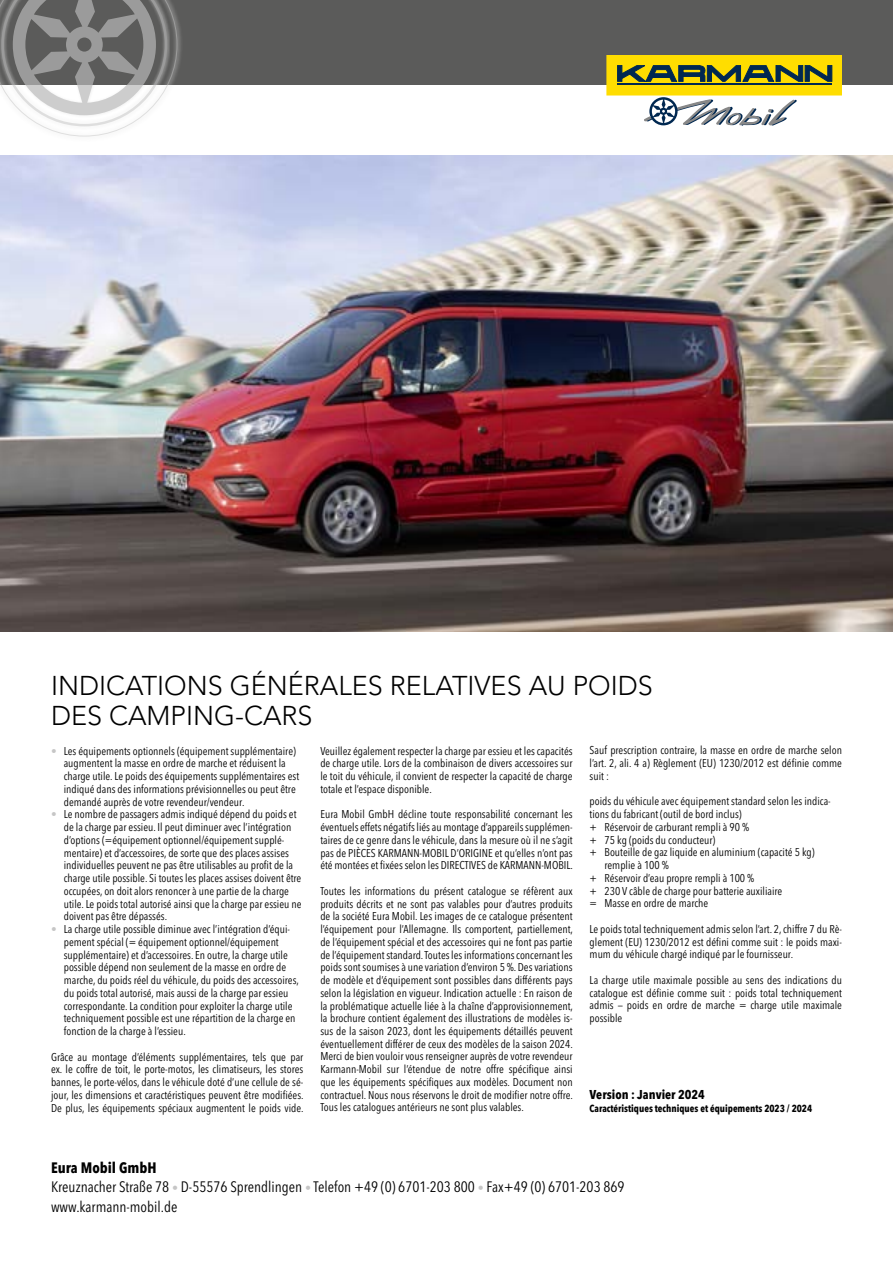
<style>
.page{position:relative;width:893px;height:1263px;background:#fff}
.page>*{position:absolute;margin:0;border:0;box-sizing:border-box;transform-origin:0 0}
.t1{font:300 27px/30px "Avenir LT Std";color:#000}
.t2{font:condensed 15px/19.5px "Avenir Next LT Pro";color:#000}
.t3{font:700 condensed 12.75px "Avenir Next LT Pro";color:#000}
.t4{font:condensed 11.25px/12.8px "Avenir Next LT Pro";color:#000;text-align:justify}
.t5{font:700 condensed 10.2px "Avenir Next LT Pro";color:#000;scale:.96 1}
.s1{color:#c6c6c6}
.s2{font-weight:700}
.s3{font-size:12px;color:#c6c6c6}
</style>
<div class="page">
<div style="left:0;top:0;width:893px;height:85px;background:#5b5b5a"></div>
<div style="left:0;top:0;width:183px;height:85px;background:#fff;opacity:.75"></div>
<svg style="left:0;top:0;width:178px;height:137px"></svg>
<img style="left:0;top:156px;width:893px;height:476px">
<div style="left:607px;top:55px;width:235px;height:40px;background:#fd0"></div>
<svg style="left:617px;top:65px;width:215px;height:17px"></svg>
<hr style="left:618px;top:84px;width:214px;height:1px;background:#002851">
<svg style="left:644px;top:97px;width:153px;height:29px"></svg>
<h1 class="t1" style="left:51px;top:671px;width:603px">INDICATIONS GÉNÉRALES RELATIVES AU POIDS<br>DES CAMPING-CARS</h1>
<p class="t4" style="left:64px;top:744px;width:237px;text-align:left;text-indent:-13px"><span class="s1">•</span> Les équipements optionnels (équipement supplémentaire) augmentent la masse en ordre de marche et réduisent la charge utile. Le poids des équipements supplémentaires est indiqué dans des informations prévisionnelles ou peut être demandé auprès de votre revendeur/vendeur.</p>
<p class="t4" style="left:64px;top:808px;width:239px;text-align:left;text-indent:-13px"><span class="s1">•</span> Le nombre de passagers admis indiqué dépend du poids et de la charge par essieu. Il peut diminuer avec l’intégration d’options (=équipement optionnel/équipement supplé&shy;mentaire) et d’accessoires, de sorte que des places assises individuelles peuvent ne pas être utilisables au profit de la charge utile possible. Si toutes les places assises doivent être occupées, on doit alors renoncer à une partie de la charge utile. Le poids total autorisé ainsi que la charge par essieu ne doivent pas être dépassés.</p>
<p class="t4" style="left:64px;top:923px;width:237px;text-align:left;text-indent:-13px"><span class="s1">•</span> La charge utile possible diminue avec l’intégration d’équi&shy;pement spécial (= équipement optionnel/équipement supplémentaire) et d’accessoires. En outre, la charge utile possible dépend non seulement de la masse en ordre de marche, du poids réel du véhicule, du poids des accessoires, du poids total autorisé, mais aussi de la charge par essieu correspondante. La condition pour exploiter la charge utile techniquement possible est une répartition de la charge en fonction de la charge à l’essieu.</p>
<p class="t4" style="left:51px;top:1050px;width:254px">Grâce au montage d’éléments supplémentaires, tels que par ex. le coffre de toit, le porte-motos, les climatiseurs, les stores bannes, le porte-vélos, dans le véhicule doté d’une cellule de sé&shy;jour, les dimensions et caractéristiques peuvent être modifiées.<br>De plus, les équipements spéciaux augmentent le poids vide.</p>
<p class="t4" style="left:320px;top:744px;width:254px">Veuillez également respecter la charge par essieu et les capacités de charge utile. Lors de la combinaison de divers accessoires sur le toit du véhicule, il convient de respecter la capacité de charge totale et l’espace disponible.</p>
<p class="t4" style="left:320px;top:808px;width:254px">Eura Mobil GmbH décline toute responsabilité concernant les éventuels effets négatifs liés au montage d’appareils supplémen&shy;taires de ce genre dans le véhicule, dans la mesure où il ne s’agit pas de PIÈCES KARMANN-MOBIL D’ORIGINE et qu’elles n’ont pas été montées et fixées selon les DIRECTIVES de KARMANN-MOBIL.</p>
<p class="t4" style="left:320px;top:884px;width:254px">Toutes les informations du présent catalogue se réfèrent aux produits décrits et ne sont pas valables pour d’autres produits de la société Eura Mobil. Les images de ce catalogue présentent l’équipement pour l’Allemagne. Ils comportent, partiellement, de l’équipement spécial et des accessoires qui ne font pas partie de l’équipement standard. Toutes les informations concernant les poids sont soumises à une variation d’environ 5 %. Des variations de modèle et d’équipement sont possibles dans différents pays selon la législation en vigueur. Indication actuelle : En raison de la problématique actuelle liée à la chaîne d’approvisionnement, la brochure contient également des illustrations de modèles is&shy;sus de la saison 2023, dont les équipements détaillés peuvent éventuellement différer de ceux des modèles de la saison 2024.<br>Merci de bien vouloir vous renseigner auprès de votre revendeur Karmann-Mobil sur l’étendue de notre offre spécifique ainsi que les équipements spécifiques aux modèles. Document non contractuel. Nous nous réservons le droit de modifier notre offre.<br>Tous les catalogues antérieurs ne sont plus valables.</p>
<p class="t4" style="left:590px;top:744px;width:254px">Sauf prescription contraire, la masse en ordre de marche selon l’art. 2, ali. 4 a) Règlement (EU) 1230/2012 est définie comme suit :</p>
<p class="t4" style="left:590px;top:795px;width:243px">poids du véhicule avec équipement standard selon les indica-</p>
<p class="t4" style="left:590px;top:808px;width:154px">tions du fabricant (outil de bord inclus)</p>
<p class="t4" style="left:590px;top:821px;width:161px">+ Réservoir de carburant rempli à 90 %</p>
<p class="t4" style="left:590px;top:833px;width:127px">+ 75 kg (poids du conducteur)</p>
<p class="t4" style="left:590px;top:846px;width:226px">+ Bouteille de gaz liquide en aluminium (capacité 5 kg)</p>
<p class="t4" style="left:604px;top:859px;width:66px">remplie à 100 %</p>
<p class="t4" style="left:590px;top:871px;width:166px">+ Réservoir d’eau propre rempli à 100 %</p>
<p class="t4" style="left:590px;top:884px;width:194px">+ 230 V câble de charge pour batterie auxiliaire</p>
<p class="t4" style="left:590px;top:897px;width:120px">= Masse en ordre de marche</p>
<p class="t4" style="left:590px;top:922px;width:254px">Le poids total techniquement admis selon l’art. 2, chiffre 7 du Rè&shy;glement (EU) 1230/2012 est défini comme suit : le poids maxi&shy;mum du véhicule chargé indiqué par le fournisseur.</p>
<p class="t4" style="left:590px;top:973px;width:254px">La charge utile maximale possible au sens des indications du catalogue est définie comme suit : poids total techniquement admis — poids en ordre de marche = charge utile maximale possible</p>
<p class="t3" style="left:590px;top:1086px;width:117px">Version : Janvier 2024</p>
<p class="t5" style="left:590px;top:1102px;width:233px">Caractéristiques techniques et équipements 2023 / 2024</p>
<h2 class="t2" style="left:51px;top:1158px;width:575px"><span class="s2">Eura Mobil GmbH<br></span>Kreuznacher Straße 78 <span class="s3">•</span> D-55576 Sprendlingen <span class="s3">•</span> Telefon +49 (0) 6701-203 800 <span class="s3">•</span> Fax+49 (0) 6701-203 869 www.karmann-mobil.de</h2>
</div>
